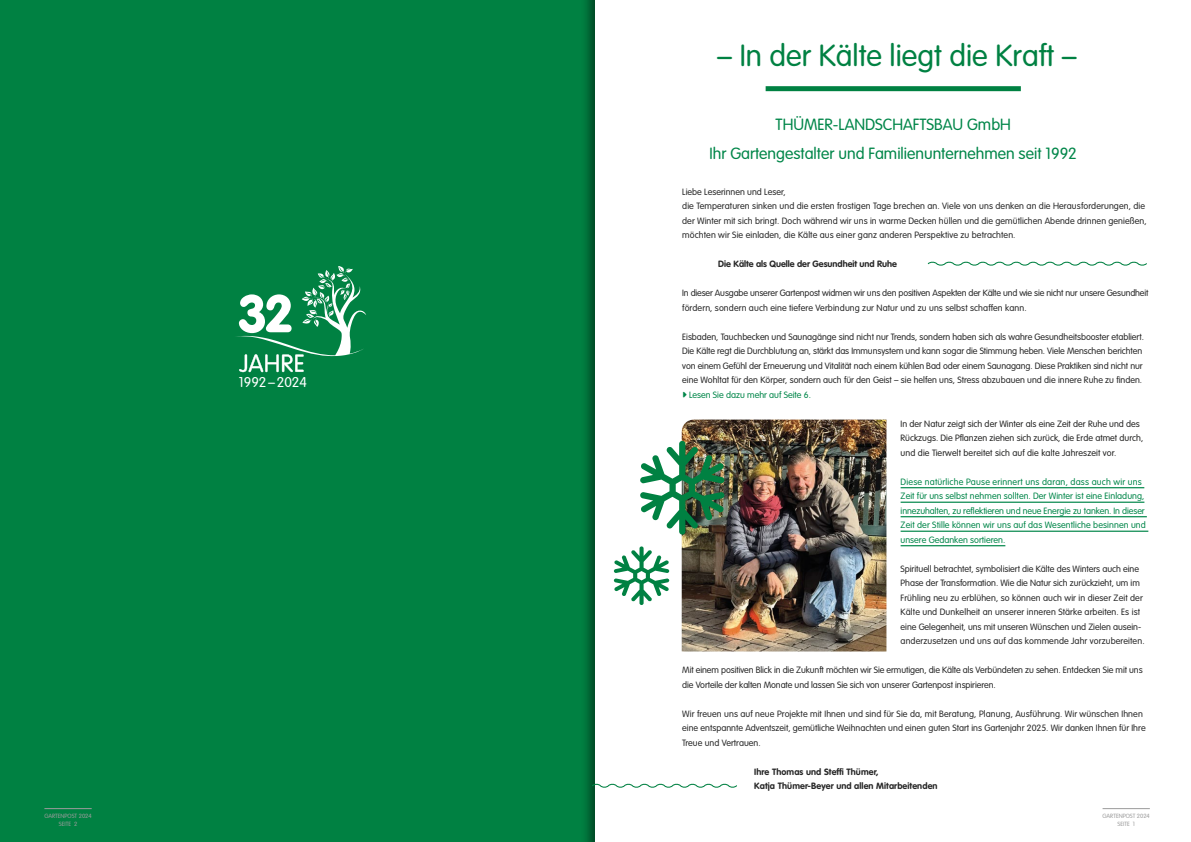
<style>
.page{position:relative;width:1191px;height:842px;background:#fff}
.page>*{position:absolute;margin:0;border:0;box-sizing:border-box;transform-origin:0 0}
.headline_absatzlinie_unten{font:300 30px "VAG Rounded Std";color:#008142}
.h2{font:300 16px "VAG Rounded Std";color:#008649}
.t1{font:300 14px "VAG Rounded Std";color:#fff}
.fließtext_schwarz{font:300 9px/14.5px "VAG Rounded Std";color:#272727}
.fließtext_gruen_unterstreichung{font:300 9px/14.5px "VAG Rounded Std";letter-spacing:.005em;color:#008649}
.fließtext_schwarz-2{font:300 9px/14.5px "VAG Rounded Std";color:#242423}
.fließtext_schwarz-3{font:700 9px "VAG Rounded Std";letter-spacing:.01em;color:#272727}
.fließtext_schwarz-4{font:300 9px "VAG Rounded Std";color:#008649}
.t2{font:300 6px/8px "VAG Rounded Std";color:#9c9c9c;text-align:center}
</style>
<div class="page">
<div style="left:0;top:0;width:595px;height:842px;background:#008142"></div>
<div style="left:580px;top:0;width:611px;height:842px;background:#000;opacity:.47"></div>
<div style="left:595px;top:0;width:596px;height:842px;background:#fff"></div>
<hr style="left:44px;top:808px;width:48px;height:1px;background:#9c9c9c">
<hr style="left:1102px;top:808px;width:47px;height:1px;background:#9c9c9c">
<svg style="left:236px;top:266px;width:130px;height:106px"></svg>
<img style="left:681px;top:420px;width:205px;height:231px">
<div style="left:765px;top:86px;width:255px;height:5px;background:#008142"></div>
<svg style="left:591px;top:782px;width:146px;height:7px"></svg>
<hr style="left:900px;top:487px;width:244px;height:1px;background:#008649">
<hr style="left:900px;top:502px;width:244px;height:1px;background:#008649">
<hr style="left:900px;top:516px;width:246px;height:1px;background:#008649">
<hr style="left:900px;top:531px;width:248px;height:1px;background:#008649">
<hr style="left:900px;top:545px;width:105px;height:1px;background:#008649">
<svg style="left:927px;top:261px;width:220px;height:5px"></svg>
<img style="left:640px;top:441px;width:84px;height:94px">
<svg style="left:613px;top:546px;width:56px;height:59px"></svg>
<p class="headline_absatzlinie_unten" style="left:717px;top:39px;width:361px">– In der Kälte liegt die Kraft –</p>
<p class="t1" style="left:239px;top:374px;width:69px">1992–2024</p>
<p class="h2" style="left:775px;top:115px;width:237px">THÜMER-LANDSCHAFTSBAU GmbH</p>
<p class="h2" style="left:709px;top:144px;width:369px">Ihr Gartengestalter und Familienunternehmen seit 1992</p>
<p class="fließtext_schwarz" style="left:682px;top:185px;width:105px">Liebe Leserinnen und Leser,</p>
<p class="fließtext_schwarz" style="left:682px;top:199px;width:466px">die Temperaturen sinken und die ersten frostigen Tage brechen an. Viele von uns denken an die Herausforderungen, die der Winter mit sich bringt. Doch während wir uns in warme Decken hüllen und die gemütlichen Abende drinnen genießen, möchten wir Sie einladen, die Kälte aus einer ganz anderen Perspektive zu betrachten.</p>
<p class="fließtext_schwarz-3" style="left:718px;top:259px;width:180px">Die Kälte als Quelle der Gesundheit und Ruhe</p>
<p class="fließtext_schwarz" style="left:682px;top:286px;width:468px">In dieser Ausgabe unserer Gartenpost widmen wir uns den positiven Aspekten der Kälte und wie sie nicht nur unsere Gesundheit fördern, sondern auch eine tiefere Verbindung zur Natur und zu uns selbst schaffen kann.</p>
<p class="fließtext_schwarz" style="left:682px;top:330px;width:463px">Eisbaden, Tauchbecken und Saunagänge sind nicht nur Trends, sondern haben sich als wahre Gesundheitsbooster etabliert.<br>Die Kälte regt die Durchblutung an, stärkt das Immunsystem und kann sogar die Stimmung heben. Viele Menschen berichten von einem Gefühl der Erneuerung und Vitalität nach einem kühlen Bad oder einem Saunagang. Diese Praktiken sind nicht nur eine Wohltat für den Körper, sondern auch für den Geist – sie helfen uns, Stress abzubauen und die innere Ruhe zu finden.</p>
<p class="fließtext_schwarz-4" style="left:682px;top:390px;width:130px">★ Lesen Sie dazu mehr auf Seite 6.</p>
<p class="fließtext_schwarz-2" style="left:900px;top:416px;width:244px">In der Natur zeigt sich der Winter als eine Zeit der Ruhe und des<br>Rückzugs. Die Pflanzen ziehen sich zurück, die Erde atmet durch, und die Tierwelt bereitet sich auf die kalte Jahreszeit vor.</p>
<p class="fließtext_gruen_unterstreichung" style="left:900px;top:474px;width:245px">Diese natürliche Pause erinnert uns daran, dass auch wir uns<br>Zeit für uns selbst nehmen sollten. Der Winter ist eine Einladung,</p>
<p class="fließtext_gruen_unterstreichung" style="left:900px;top:503px;width:247px">innezuhalten, zu reflektieren und neue Energie zu tanken. In dieser<br>Zeit der Stille können wir uns auf das Wesentliche besinnen und unsere Gedanken sortieren.</p>
<p class="fließtext_schwarz" style="left:900px;top:561px;width:245px">Spirituell betrachtet, symbolisiert die Kälte des Winters auch eine Phase der Transformation. Wie die Natur sich zurückzieht, um im Frühling neu zu erblühen, so können auch wir in dieser Zeit der Kälte und Dunkelheit an unserer inneren Stärke arbeiten. Es ist eine Gelegenheit, uns mit unseren Wünschen und Zielen ausein&shy;anderzusetzen und uns auf das kommende Jahr vorzubereiten.</p>
<p class="fließtext_schwarz" style="left:682px;top:663px;width:462px">Mit einem positiven Blick in die Zukunft möchten wir Sie ermutigen, die Kälte als Verbündeten zu sehen. Entdecken Sie mit uns die Vorteile der kalten Monate und lassen Sie sich von unserer Gartenpost inspirieren.</p>
<p class="fließtext_schwarz" style="left:682px;top:706px;width:465px">Wir freuen uns auf neue Projekte mit Ihnen und sind für Sie da, mit Beratung, Planung, Ausführung. Wir wünschen Ihnen eine entspannte Adventszeit, gemütliche Weihnachten und einen guten Start ins Gartenjahr 2025. Wir danken Ihnen für Ihre<br>Treue und Vertrauen.</p>
<p class="fließtext_schwarz-3" style="left:754px;top:766px;width:126px">Ihre Thomas und Steffi Thümer,</p>
<p class="fließtext_schwarz-3" style="left:754px;top:781px;width:185px">Katja Thümer-Beyer und allen Mitarbeitenden</p>
<p class="t2" style="left:44px;top:812px;width:49px">GARTENPOST 2024<br>SEITE 2</p>
<p class="t2" style="left:1102px;top:812px;width:49px">GARTENPOST 2024<br>SEITE 1</p>
</div>
